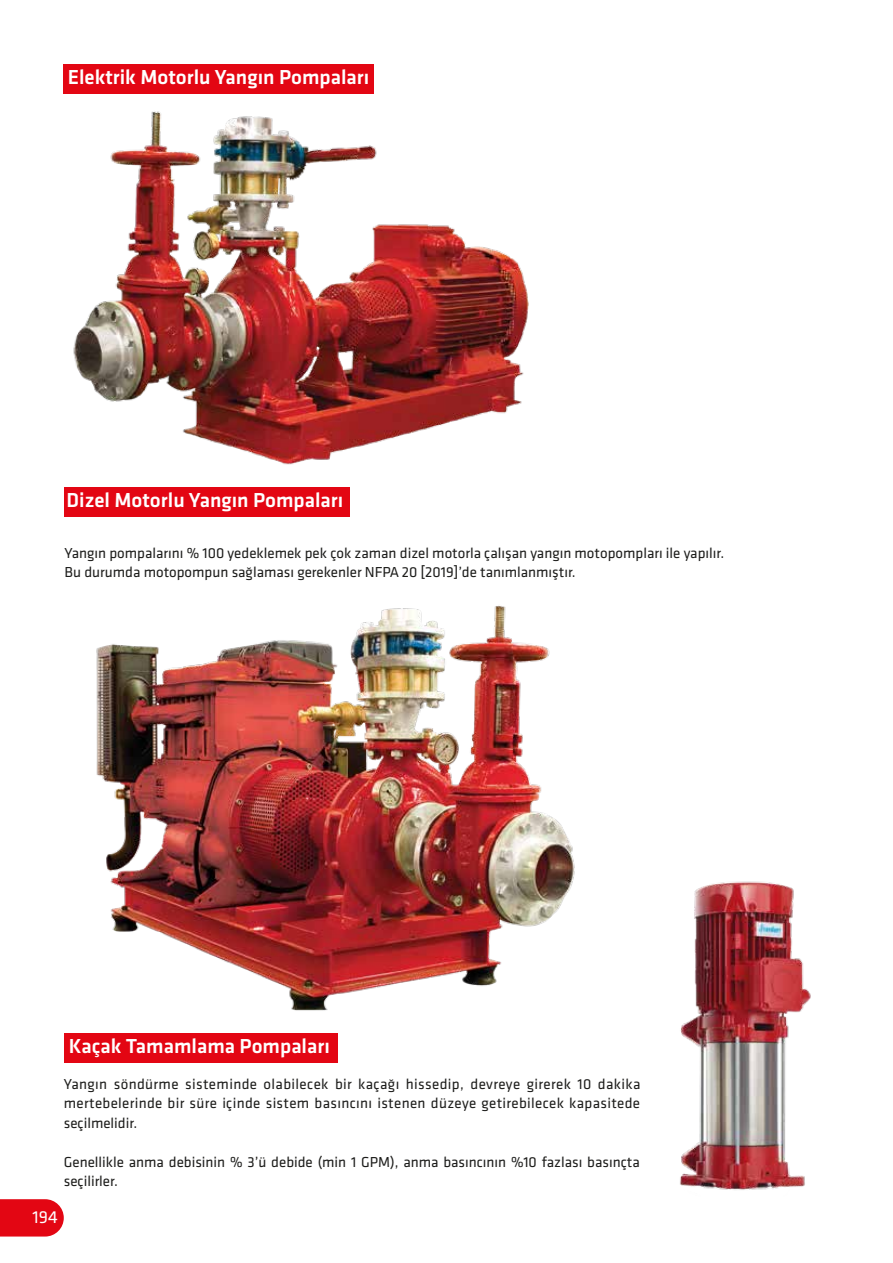
<style>
.page{position:relative;width:893px;height:1263px;background:#fff}
.page>*{position:absolute;margin:0;border:0;box-sizing:border-box;transform-origin:0 0}
.t1{font:500 21px "Klavika Basic";color:#fff}
.t2{font:18px "Klavika Basic";color:#fff}
.t3{font:15px/19.5px "Klavika Basic";color:#1d1d1b}
</style>
<div class="page">
<svg style="left:0;top:1199px;width:64px;height:37px;background:#e41723"></svg>
<div style="left:64px;top:64px;width:310px;height:30px;background:#e30613"></div>
<div style="left:64px;top:487px;width:285px;height:29px;background:#e30613"></div>
<div style="left:64px;top:1033px;width:273px;height:29px;background:#e30613"></div>
<img style="left:73px;top:111px;width:456px;height:354px">
<img style="left:96px;top:605px;width:479px;height:406px">
<img style="left:680px;top:881px;width:131px;height:309px">
<h1 class="t1" style="left:68px;top:63px;width:303px">Elektrik Motorlu Yangın Pompaları</h1>
<h1 class="t1" style="left:67px;top:486px;width:278px">Dizel Motorlu Yangın Pompaları</h1>
<p class="t3" style="left:65px;top:543px;width:661px">Yangın pompalarını % 100 yedeklemek pek çok zaman dizel motorla çalışan yangın motopompları ile yapılır.<br>Bu durumda motopompun sağlaması gerekenler NFPA 20 [2019]’de tanımlanmıştır.</p>
<h1 class="t1" style="left:69px;top:1032px;width:263px">Kaçak Tamamlama Pompaları</h1>
<p class="t3" style="left:64px;top:1073px;width:578px;text-align:justify">Yangın söndürme sisteminde olabilecek bir kaçağı hissedip, devreye girerek 10 dakika mertebelerinde bir süre içinde sistem basıncını istenen düzeye getirebilecek kapasitede seçilmelidir.</p>
<p class="t3" style="left:64px;top:1151px;width:577px">Genellikle anma debisinin % 3’ü debide (min 1 GPM), anma basıncının %10 fazlası basınçta seçilirler.</p>
<p class="t2" style="left:33px;top:1205px;width:27px">194</p>
</div>
